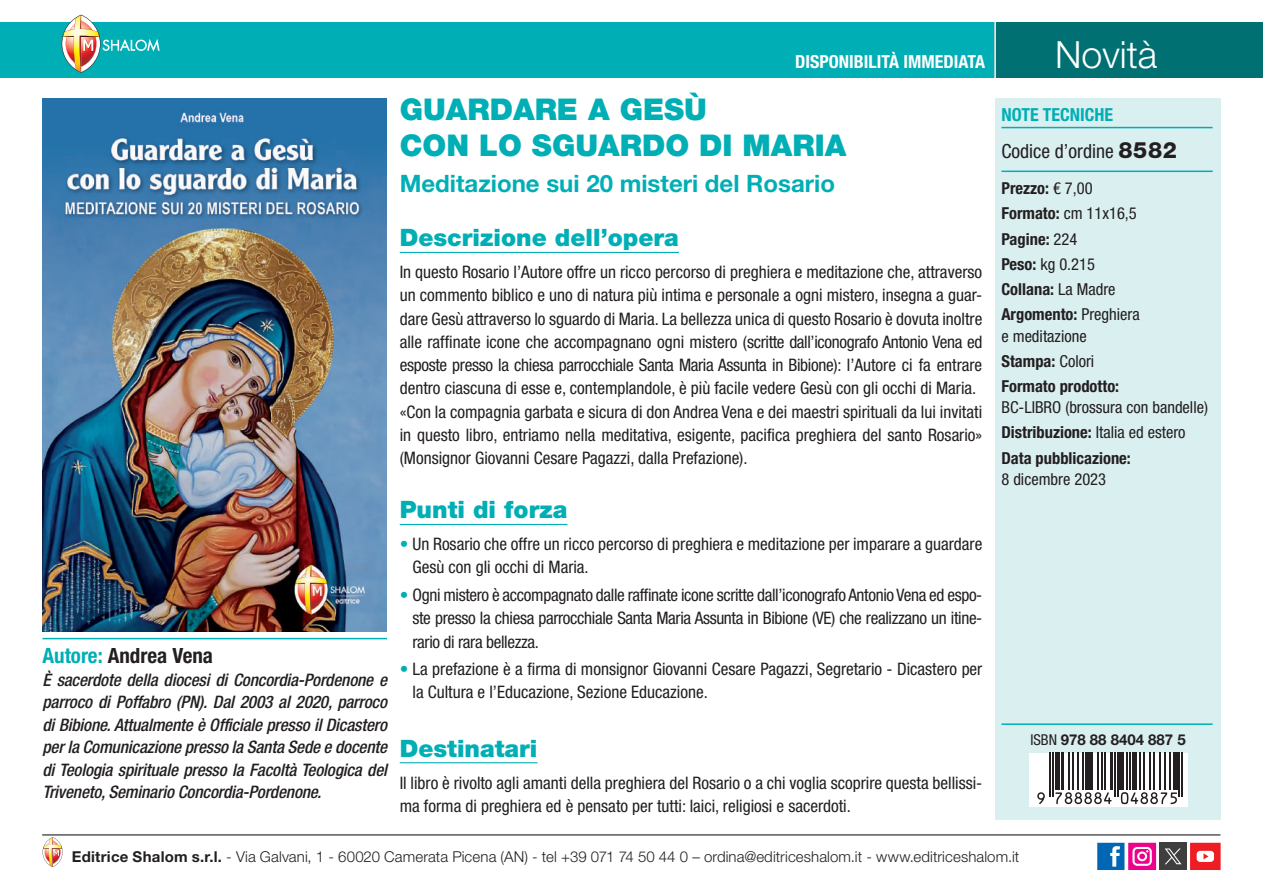
<style>
.page{position:relative;width:1263px;height:893px;background:#fff}
.page>*{position:absolute;margin:0;border:0;box-sizing:border-box;transform-origin:0 0}
.t1{font:300 37.5px "Helvetica Neue LT Std";color:#fff}
.t2{font:900 30px/36px "Helvetica Neue LT Std";color:#00afb5}
.t3{font:900 24px "Helvetica Neue LT Std";color:#00afb5}
.t4{font:700 24px "Helvetica Neue LT Std";color:#00afb5}
.t5{font:700 condensed 21px "Helvetica Neue LT Std";color:#231f20}
.t6{font:condensed 19.5px "Helvetica Neue LT Std";color:#231f20}
.t7{font:700 condensed 18px "Helvetica Neue LT Std";color:#fff}
.t8{font:700 condensed 18px "Helvetica Neue LT Std";color:#00afb5}
.t9{font:condensed 17.25px/23.2px "Helvetica Neue LT Std";color:#231f20}
.t10{font:italic 500 condensed 17.25px/22.5px "Helvetica Neue LT Std";letter-spacing:-.01em;color:#231f20;text-align:justify}
.t11{font:700 condensed 16.5px/25.2px "Helvetica Neue LT Std";color:#231f20}
.t12{font:condensed 16.5px/25.2px "Helvetica Neue LT Std";color:#231f20}
.t13{font:300 15px "Helvetica Neue LT Std";letter-spacing:.005em;color:#231f20}
.t14{font:700 15px "Helvetica Neue LT Std";color:#231f20}
.s1{color:#00afb5}
.s2{font-weight:500;color:#00afb5}
.s3{font-weight:800;font-stretch:normal;font-size:22.5px}
.s4{font-weight:400}
.s5{font-weight:700}
.s6{font-weight:400;font-stretch:condensed}
</style>
<div class="page">
<div style="left:995px;top:99px;width:225px;height:721px;background:#daeff0"></div>
<div style="left:0;top:22px;width:994px;height:55px;background:#00afb5"></div>
<div style="left:994px;top:22px;width:269px;height:55px;background:#007072"></div>
<img style="left:62px;top:15px;width:98px;height:58px">
<svg style="left:43px;top:837px;width:20px;height:30px"></svg>
<hr style="left:42px;top:834px;width:1178px;height:1px;background:#231f20">
<svg style="left:1097px;top:843px;width:59px;height:27px"></svg>
<hr style="left:43px;top:638px;width:344px;height:1px;background:#00afb5">
<svg style="left:1029px;top:753px;width:158px;height:53px;background:#dcdbdc"></svg>
<svg style="left:1037px;top:792px;width:8px;height:12px"></svg>
<hr style="left:1049px;top:753px;width:2px;height:44px;background:#231f20">
<hr style="left:1052px;top:753px;width:2px;height:44px;background:#231f20">
<hr style="left:1055px;top:753px;width:4px;height:37px;background:#231f20">
<hr style="left:1061px;top:753px;width:2px;height:37px;background:#231f20">
<hr style="left:1068px;top:753px;width:1px;height:37px;background:#231f20">
<hr style="left:1072px;top:753px;width:1px;height:37px;background:#231f20">
<hr style="left:1078px;top:753px;width:1px;height:37px;background:#231f20">
<hr style="left:1082px;top:753px;width:1px;height:37px;background:#231f20">
<hr style="left:1084px;top:753px;width:3px;height:37px;background:#231f20">
<hr style="left:1089px;top:753px;width:4px;height:37px;background:#231f20">
<hr style="left:1097px;top:753px;width:2px;height:37px;background:#231f20">
<hr style="left:1101px;top:753px;width:2px;height:37px;background:#231f20">
<svg style="left:1055px;top:792px;width:56px;height:12px"></svg>
<hr style="left:1104px;top:753px;width:2px;height:37px;background:#231f20">
<hr style="left:1110px;top:753px;width:3px;height:37px;background:#231f20">
<hr style="left:1114px;top:753px;width:1px;height:44px;background:#231f20">
<hr style="left:1117px;top:753px;width:1px;height:44px;background:#231f20">
<hr style="left:1120px;top:753px;width:4px;height:37px;background:#231f20">
<hr style="left:1127px;top:753px;width:1px;height:37px;background:#231f20">
<hr style="left:1129px;top:753px;width:2px;height:37px;background:#231f20">
<hr style="left:1132px;top:753px;width:4px;height:37px;background:#231f20">
<hr style="left:1139px;top:753px;width:2px;height:37px;background:#231f20">
<hr style="left:1143px;top:753px;width:2px;height:37px;background:#231f20">
<hr style="left:1149px;top:753px;width:1px;height:37px;background:#231f20">
<hr style="left:1153px;top:753px;width:2px;height:37px;background:#231f20">
<hr style="left:1159px;top:753px;width:1px;height:37px;background:#231f20">
<hr style="left:1165px;top:753px;width:1px;height:37px;background:#231f20">
<svg style="left:1121px;top:792px;width:56px;height:12px"></svg>
<hr style="left:1169px;top:753px;width:1px;height:37px;background:#231f20">
<hr style="left:1173px;top:753px;width:4px;height:37px;background:#231f20">
<hr style="left:1179px;top:753px;width:1px;height:44px;background:#231f20">
<hr style="left:1181px;top:753px;width:2px;height:44px;background:#231f20">
<hr style="left:400px;top:252px;width:279px;height:1px;background:#00afb5">
<hr style="left:400px;top:524px;width:167px;height:1px;background:#00afb5">
<hr style="left:400px;top:762px;width:137px;height:1px;background:#00afb5">
<img style="left:43px;top:99px;width:344px;height:532px">
<hr style="left:994px;top:9px;width:2px;height:76px;background:#fff">
<hr style="left:1001px;top:127px;width:212px;height:1px;background:#00afb5">
<hr style="left:1001px;top:171px;width:212px;height:1px;background:#00afb5">
<hr style="left:1001px;top:723px;width:212px;height:2px;background:#00afb5">
<svg style="left:1190px;top:843px;width:30px;height:27px"></svg>
<div style="left:1159px;top:843px;width:28px;height:27px;background:#3e3e3f"></div>
<svg style="left:1165px;top:848px;width:16px;height:16px"></svg>
<p class="t5" style="left:43px;top:643px;width:172px"><span class="s1">Autore:</span> Andrea Vena</p>
<p class="t10" style="left:43px;top:669px;width:346px">È sacerdote della diocesi di Concordia-Pordenone e parroco di Poffabro (PN). Dal 2003 al 2020, parroco di Bibione. Attualmente è Officiale presso il Dicastero per la Comunicazione presso la Santa Sede e docente di Teologia spirituale presso la Facoltà Teologica del Triveneto, Seminario Concordia-Pordenone.</p>
<p class="t7" style="left:795px;top:50px;width:191px">DISPONIBILITÀ IMMEDIATA</p>
<h2 class="t2" style="left:400px;top:91px;width:448px">GUARDARE A GESÙ<br>CON LO SGUARDO DI MARIA</h2>
<h3 class="t4" style="left:400px;top:169px;width:437px">Meditazione sui 20 misteri del Rosario</h3>
<h3 class="t3" style="left:400px;top:224px;width:281px">Descrizione dell’opera</h3>
<p class="t9" style="left:400px;top:260px;width:584px">In questo Rosario l’Autore offre un ricco percorso di preghiera e meditazione che, attraverso un commento biblico e uno di natura più intima e personale a ogni mistero, insegna a guar&shy;dare Gesù attraverso lo sguardo di Maria. La bellezza unica di questo Rosario è dovuta inoltre alle raffinate icone che accompagnano ogni mistero (scritte dall’iconografo Antonio Vena ed esposte presso la chiesa parrocchiale Santa Maria Assunta in Bibione): l’Autore ci fa entrare dentro ciascuna di esse e, contemplandole, è più facile vedere Gesù con gli occhi di Maria. «Con la compagnia garbata e sicura di don Andrea Vena e dei maestri spirituali da lui invitati in questo libro, entriamo nella meditativa, esigente, pacifica preghiera del santo Rosario» (Monsignor Giovanni Cesare Pagazzi, dalla Prefazione).</p>
<h3 class="t3" style="left:400px;top:496px;width:169px">Punti di forza</h3>
<p class="t9" style="left:412px;top:532px;width:571px;text-indent:-13px"><span class="s2">•</span> Un Rosario che offre un ricco percorso di preghiera e meditazione per imparare a guardare<br>Gesù con gli occhi di Maria.</p>
<p class="t9" style="left:412px;top:583px;width:571px;text-align:justify;text-indent:-13px"><span class="s2">•</span> Ogni mistero è accompagnato dalle raffinate icone scritte dall’iconografo Antonio Vena ed espo&shy;ste presso la chiesa parrocchiale Santa Maria Assunta in Bibione (VE) che realizzano un itine&shy;rario di rara bellezza.</p>
<p class="t9" style="left:412px;top:657px;width:571px;text-indent:-13px"><span class="s2">•</span> La prefazione è a firma di monsignor Giovanni Cesare Pagazzi, Segretario - Dicastero per la Cultura e l’Educazione, Sezione Educazione.</p>
<h3 class="t3" style="left:400px;top:734px;width:139px">Destinatari</h3>
<p class="t9" style="left:400px;top:771px;width:584px">Il libro è rivolto agli amanti della preghiera del Rosario o a chi voglia scoprire questa bellissi&shy;ma forma di preghiera ed è pensato per tutti: laici, religiosi e sacerdoti.</p>
<h1 class="t1" style="left:1055px;top:31px;width:104px">Novità</h1>
<p class="t8" style="left:1001px;top:103px;width:113px">NOTE TECNICHE</p>
<p class="t6" style="left:1001px;top:140px;width:177px">Codice d’ordine <span class="s3">8582</span></p>
<p class="t11" style="left:1001px;top:176px;width:140px">Prezzo: <span class="s4">€ 7,00<br></span>Formato: <span class="s4">cm 11x16,5<br></span>Pagine: <span class="s4">224<br></span>Peso: <span class="s4">kg 0.215<br></span>Collana: <span class="s4">La Madre<br></span>Argomento: <span class="s4">Preghiera</span></p>
<p class="t11" style="left:1001px;top:323px;width:119px"><span class="s4">e meditazione<br></span>Stampa: <span class="s4">Colori<br></span>Formato prodotto:</p>
<p class="t12" style="left:1001px;top:394px;width:208px">BC-LIBRO (brossura con bandelle)<br><span class="s5">Distribuzione:</span> Italia ed estero<br><span class="s5">Data pubblicazione:</span></p>
<p class="t12" style="left:1001px;top:466px;width:106px">8 dicembre 2023</p>
<p class="t14" style="left:1030px;top:730px;width:157px"><span class="s6">ISBN</span> 978 88 8404 887 5</p>
<p class="t13" style="left:72px;top:847px;width:949px"><span class="s5">Editrice Shalom s.r.l.</span> - Via Galvani, 1 - 60020 Camerata Picena (AN) - tel +39 071 74 50 44 0 – ordina@editriceshalom.it - www.editriceshalom.it</p>
</div>
